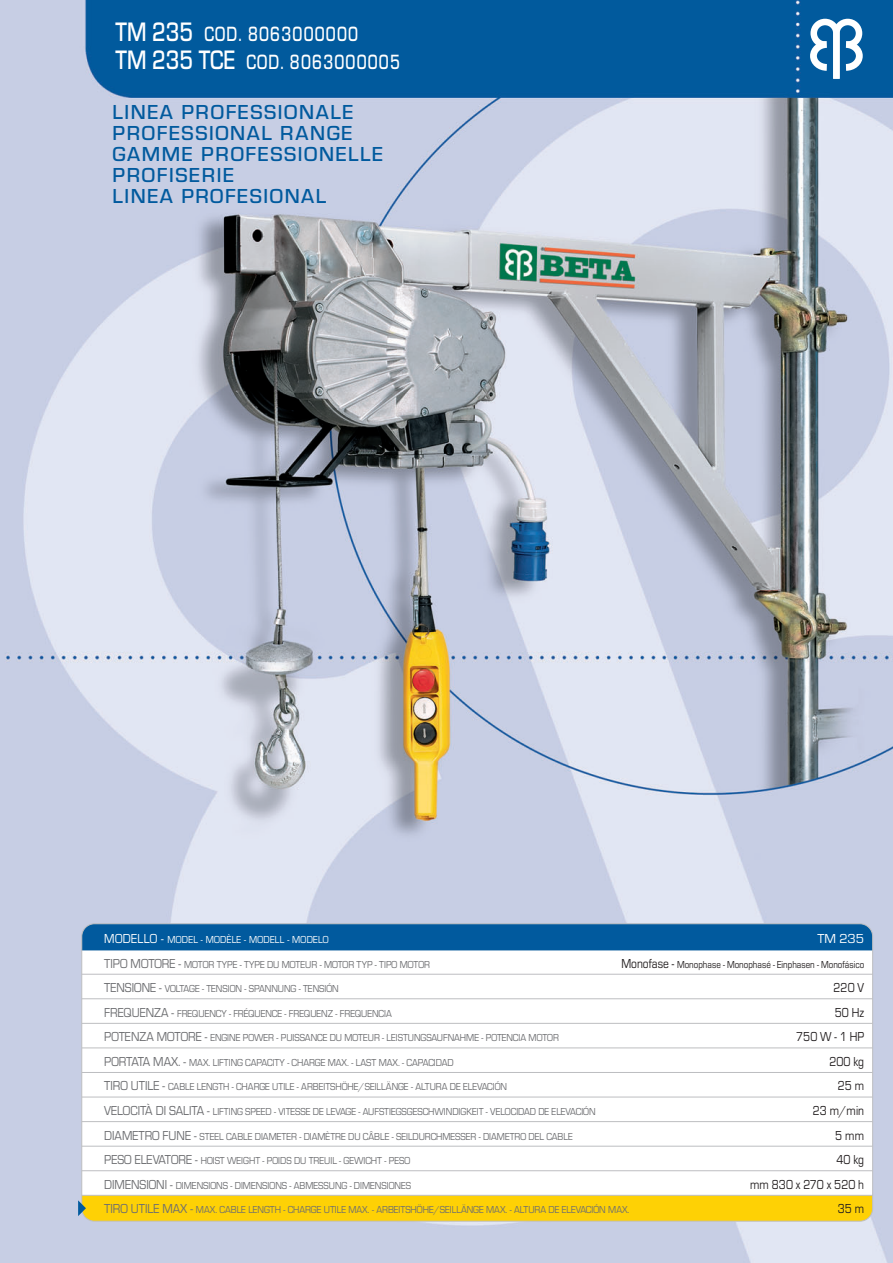
<style>
.page{position:relative;width:893px;height:1263px;background:#fff}
.page>*{position:absolute;margin:0;border:0;box-sizing:border-box;transform-origin:0 0}
.t1{font:500 21.45px/27.8px "Eurostile T";letter-spacing:.075em;color:#fff;scale:.75 1}
.t2{font:500 21px/21px "Eurostile T";letter-spacing:.075em;color:#015a9e}
.t3{font:13.5px/24.6px "Eurostile T";color:#231f20;text-align:right;scale:.85 1}
.t4{font:13.5px "Eurostile T";color:#fff}
.t5{font:10.5px "Eurostile T";color:#6d6e71;scale:.9 1}
.t6{font:10.5px "Eurostile T";color:#231f20;scale:.85 1}
.t7{font:10.5px "Eurostile T";letter-spacing:.03em;color:#fff;scale:.9 1}
.s1{font-size:27.75px}
.s2{font-size:13.5px}
</style>
<div class="page">
<img style="left:0;top:0;width:893px;height:1263px">
<svg style="left:807px;top:15px;width:59px;height:70px"></svg>
<div style="left:82px;top:1195px;width:791px;height:26px;background:#fed105"></div>
<svg style="left:83px;top:950px;width:788px;height:246px"></svg>
<div style="left:82px;top:924px;width:791px;height:26px;background:#015a9e"></div>
<hr style="left:82px;top:974px;width:791px;height:1px;background:#bdbec1">
<svg style="left:78px;top:1200px;width:8px;height:16px"></svg>
<h1 class="t1" style="left:116px;top:22px;width:381px"><span class="s1">TM 235</span> COD. 8063000000<br><span class="s1">TM 235 TCE</span> COD. 8063000005</h1>
<h2 class="t2" style="left:112px;top:103px;width:272px">LINEA PROFESSIONALE<br>PROFESSIONAL RANGE<br>GAMME PROFESSIONELLE<br>PROFISERIE<br>LINEA PROFESIONAL</h2>
<p class="t7" style="left:104px;top:936px;width:251px"><span class="s2">MODELLO -</span> MODEL - MODÈLE - MODELL - MODELO</p>
<p class="t5" style="left:104px;top:961px;width:363px"><span class="s2">TIPO MOTORE -</span> MOTOR TYPE - TYPE DU MOTEUR - MOTOR TYP - TIPO MOTOR</p>
<p class="t5" style="left:104px;top:985px;width:262px"><span class="s2">TENSIONE -</span> VOLTAGE - TENSION - SPANNUNG - TENSIÓN</p>
<p class="t5" style="left:104px;top:1010px;width:321px"><span class="s2">FREQUENZA -</span> FREQUENCY - FRÉQUENCE - FREQUENZ - FREQUENCIA</p>
<p class="t5" style="left:104px;top:1034px;width:507px"><span class="s2">POTENZA MOTORE -</span> ENGINE POWER - PUISSANCE DU MOTEUR - LEISTUNGSAUFNAHME - POTENCIA MOTOR</p>
<p class="t5" style="left:104px;top:1059px;width:390px"><span class="s2">PORTATA MAX. -</span> MAX. LIFTING CAPACITY - CHARGE MAX. - LAST MAX. - CAPACIDAD</p>
<p class="t5" style="left:104px;top:1083px;width:449px"><span class="s2">TIRO UTILE -</span> CABLE LENGTH - CHARGE UTILE - ARBEITSHÖHE/SEILLÄNGE - ALTURA DE ELEVACIÓN</p>
<p class="t5" style="left:104px;top:1108px;width:548px"><span class="s2">VELOCITÀ DI SALITA -</span> LIFTING SPEED - VITESSE DE LEVAGE - AUFSTIEGSGESCHWINDIGKEIT - VELOCIDAD DE ELEVACIÓN</p>
<p class="t5" style="left:104px;top:1133px;width:522px"><span class="s2">DIAMETRO FUNE -</span> STEEL CABLE DIAMETER - DIAMÈTRE DU CÂBLE - SEILDURCHMESSER - DIAMETRO DEL CABLE</p>
<p class="t5" style="left:104px;top:1157px;width:341px"><span class="s2">PESO ELEVATORE -</span> HOIST WEIGHT - POIDS DU TREUIL - GEWICHT - PESO</p>
<p class="t5" style="left:104px;top:1182px;width:342px"><span class="s2">DIMENSIONI -</span> DIMENSIONS - DIMENSIONS - ABMESSUNG - DIMENSIONES</p>
<p class="t5" style="left:104px;top:1206px;width:585px"><span class="s2">TIRO UTILE MAX -</span> MAX. CABLE LENGTH - CHARGE UTILE MAX. - ARBEITSHÖHE/SEILLÄNGE MAX. - ALTURA DE ELEVACIÓN MAX.</p>
<p class="t4" style="left:817px;top:934px;width:48px">TM 235</p>
<p class="t6" style="left:621px;top:961px;width:287px"><span class="s2">Monofase -</span> Monophase - Monophasé - Einphasen - Monofásico</p>
<p class="t3" style="left:750px;top:976px;width:136px">220 V<br>50 Hz<br>750 W - 1 HP<br>200 kg<br>25 m<br>23 m/min<br>5 mm<br>40 kg<br>mm 830 x 270 x 520 h<br>35 m</p>
</div>
